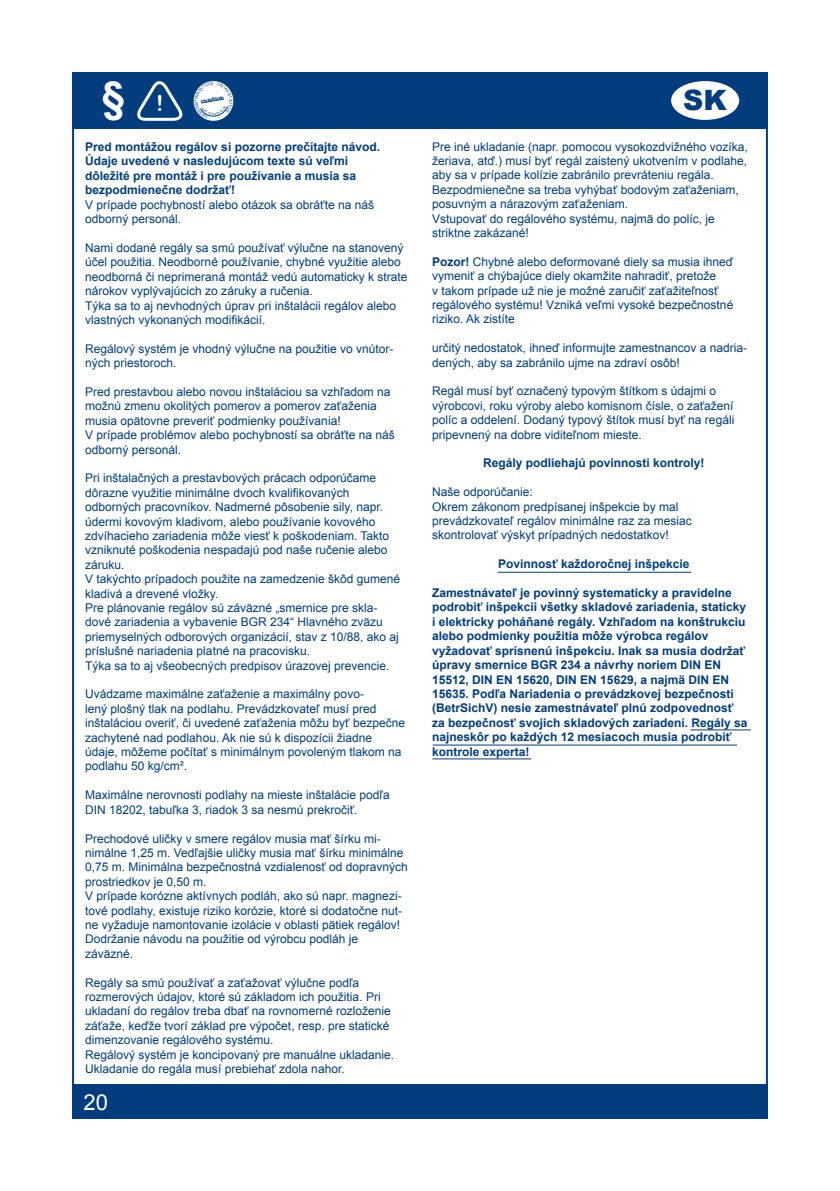
<style>
.page{position:relative;width:840px;height:1191px;background:#fff}
.page>*{position:absolute;margin:0;border:0;box-sizing:border-box;transform-origin:0 0}
.t1{font:700 42px "Arial";color:#fff}
.t2{font:900 28px "Arial";color:#013d7d}
.t3{font:22px "Arial";color:#fff}
.t4{font:12px/14.4px "Arial";color:#013d7d}
.t5{font:700 12px/14.4px "Arial";color:#013d7d}
.t6{font:900 4px "Arial";color:#013d7d}
.s1{font-family:"Arial Rounded MT Bold";font-weight:400;font-size:22px}
.s2{font-weight:700}
</style>
<div class="page">
<div style="left:72px;top:1085px;width:695px;height:34px;background:#013d7d"></div>
<div style="left:72px;top:72px;width:695px;height:57px;background:#013d7d"></div>
<svg style="left:137px;top:81px;width:46px;height:40px"></svg>
<div style="left:670px;top:81px;width:68px;height:39px;background:#fff;border-radius:50%"></div>
<hr style="left:497px;top:572px;width:193px;height:1px;background:#013d7d">
<hr style="left:432px;top:744px;width:304px;height:1px;background:#013d7d">
<hr style="left:432px;top:758px;width:99px;height:1px;background:#013d7d">
<hr style="left:690px;top:729px;width:60px;height:1px;background:#013d7d">
<svg style="left:193px;top:81px;width:41px;height:40px"></svg>
<h1 class="t1" style="left:102px;top:69px;width:63px">§ <span class="s1">!</span></h1>
<p class="t6" style="left:200px;top:99px;width:25px;rotate:-10deg">Inspektion</p>
<h2 class="t2" style="left:682px;top:84px;width:45px">SK</h2>
<p class="t4" style="left:432px;top:139px;width:317px">Pre iné ukladanie (napr. pomocou vysokozdvižného vozíka, žeriava, atď.) musí byť regál zaistený ukotvením v podlahe, aby sa v prípade kolízie zabránilo prevráteniu regála.<br>Bezpodmienečne sa treba vyhýbať bodovým zaťaženiam, posuvným a nárazovým zaťaženiam.<br>Vstupovať do regálového systému, najmä do políc, je striktne zakázané!</p>
<p class="t4" style="left:432px;top:254px;width:302px"><span class="s2">Pozor!</span> Chybné alebo deformované diely sa musia ihneď vymeniť a chýbajúce diely okamžite nahradiť, pretože<br>v takom prípade už nie je možné zaručiť zaťažiteľnosť regálového systému! Vzniká veľmi vysoké bezpečnostné riziko. Ak zistíte</p>
<p class="t4" style="left:432px;top:341px;width:316px">určitý nedostatok, ihneď informujte zamestnancov a nadria&shy;dených, aby sa zabránilo ujme na zdraví osôb!</p>
<p class="t4" style="left:432px;top:384px;width:303px">Regál musí byť označený typovým štítkom s údajmi o výrobcovi, roku výroby alebo komisnom čísle, o zaťažení políc a oddelení. Dodaný typový štítok musí byť na regáli pripevnený na dobre viditeľnom mieste.</p>
<p class="t5" style="left:482px;top:456px;width:223px">Regály podliehajú povinnosti kontroly!</p>
<p class="t4" style="left:432px;top:485px;width:261px">Naše odporúčanie:<br>Okrem zákonom predpísanej inšpekcie by mal prevádzkovateľ regálov minimálne raz za mesiac skontrolovať výskyt prípadných nedostatkov!</p>
<p class="t5" style="left:498px;top:557px;width:193px">Povinnosť každoročnej inšpekcie</p>
<p class="t5" style="left:432px;top:586px;width:317px">Zamestnávateľ je povinný systematicky a pravidelne podrobiť inšpekcii všetky skladové zariadenia, staticky i elektricky poháňané regály. Vzhľadom na konštrukciu alebo podmienky použitia môže výrobca regálov vyžadovať sprísnenú inšpekciu. Inak sa musia dodržať úpravy smernice BGR 234 a návrhy noriem DIN EN 15512, DIN EN 15620, DIN EN 15629, a najmä DIN EN 15635. Podľa Nariadenia o prevádzkovej bezpečnosti (BetrSichV) nesie zamestnávateľ plnú zodpovednosť za bezpečnosť svojich skladových zariadení. Regály sa najneskôr po každých 12 mesiacoch musia podrobiť kontrole experta!</p>
<p class="t5" style="left:85px;top:140px;width:296px">Pred montážou regálov si pozorne prečítajte návod.<br>Údaje uvedené v nasledujúcom texte sú veľmi dôležité pre montáž i pre používanie a musia sa bezpodmienečne dodržať!</p>
<p class="t4" style="left:85px;top:197px;width:290px">V prípade pochybností alebo otázok sa obráťte na náš odborný personál.</p>
<p class="t4" style="left:85px;top:241px;width:324px">Nami dodané regály sa smú používať výlučne na stanovený účel použitia. Neodborné používanie, chybné využitie alebo neodborná či neprimeraná montáž vedú automaticky k strate nárokov vyplývajúcich zo záruky a ručenia.<br>Týka sa to aj nevhodných úprav pri inštalácii regálov alebo vlastných vykonaných modifikácií.</p>
<p class="t4" style="left:85px;top:341px;width:310px">Regálový systém je vhodný výlučne na použitie vo vnútor&shy;ných priestoroch.</p>
<p class="t4" style="left:85px;top:385px;width:311px">Pred prestavbou alebo novou inštaláciou sa vzhľadom na možnú zmenu okolitých pomerov a pomerov zaťaženia musia opätovne preveriť podmienky používania!<br>V prípade problémov alebo pochybností sa obráťte na náš odborný personál.</p>
<p class="t4" style="left:85px;top:471px;width:316px">Pri inštalačných a prestavbových prácach odporúčame dôrazne využitie minimálne dvoch kvalifikovaných odborných pracovníkov. Nadmerné pôsobenie sily, napr. údermi kovovým kladivom, alebo používanie kovového zdvíhacieho zariadenia môže viesť k poškodeniam. Takto vzniknuté poškodenia nespadajú pod naše ručenie alebo záruku.<br>V takýchto prípadoch použite na zamedzenie škôd gumené kladivá a drevené vložky.<br>Pre plánovanie regálov sú záväzné „smernice pre skla&shy;dové zariadenia a vybavenie BGR 234“ Hlavného zväzu priemyselných odborových organizácií, stav z 10/88, ako aj príslušné nariadenia platné na pracovisku.<br>Týka sa to aj všeobecných predpisov úrazovej prevencie.</p>
<p class="t4" style="left:85px;top:687px;width:321px">Uvádzame maximálne zaťaženie a maximálny povo-<br>lený plošný tlak na podlahu. Prevádzkovateľ musí pred inštaláciou overiť, či uvedené zaťaženia môžu byť bezpečne zachytené nad podlahou. Ak nie sú k dispozícii žiadne údaje, môžeme počítať s minimálnym povoleným tlakom na podlahu 50 kg/cm².</p>
<p class="t4" style="left:85px;top:788px;width:306px">Maximálne nerovnosti podlahy na mieste inštalácie podľa<br>DIN 18202, tabuľka 3, riadok 3 sa nesmú prekročiť.</p>
<p class="t4" style="left:85px;top:831px;width:324px">Prechodové uličky v smere regálov musia mať šírku mi&shy;nimálne 1,25 m. Vedľajšie uličky musia mať šírku minimálne 0,75 m. Minimálna bezpečnostná vzdialenosť od dopravných prostriedkov je 0,50 m.<br>V prípade korózne aktívnych podláh, ako sú napr. magnezi&shy;tové podlahy, existuje riziko korózie, ktoré si dodatočne nut&shy;ne vyžaduje namontovanie izolácie v oblasti pätiek regálov!<br>Dodržanie návodu na použitie od výrobcu podláh je záväzné.</p>
<p class="t4" style="left:85px;top:975px;width:310px">Regály sa smú používať a zaťažovať výlučne podľa rozmerových údajov, ktoré sú základom ich použitia. Pri ukladaní do regálov treba dbať na rovnomerné rozloženie záťaže, keďže tvorí základ pre výpočet, resp. pre statické dimenzovanie regálového systému.<br>Regálový systém je koncipovaný pre manuálne ukladanie.<br>Ukladanie do regála musí prebiehať zdola nahor.</p>
<h3 class="t3" style="left:83px;top:1087px;width:26px">20</h3>
</div>
